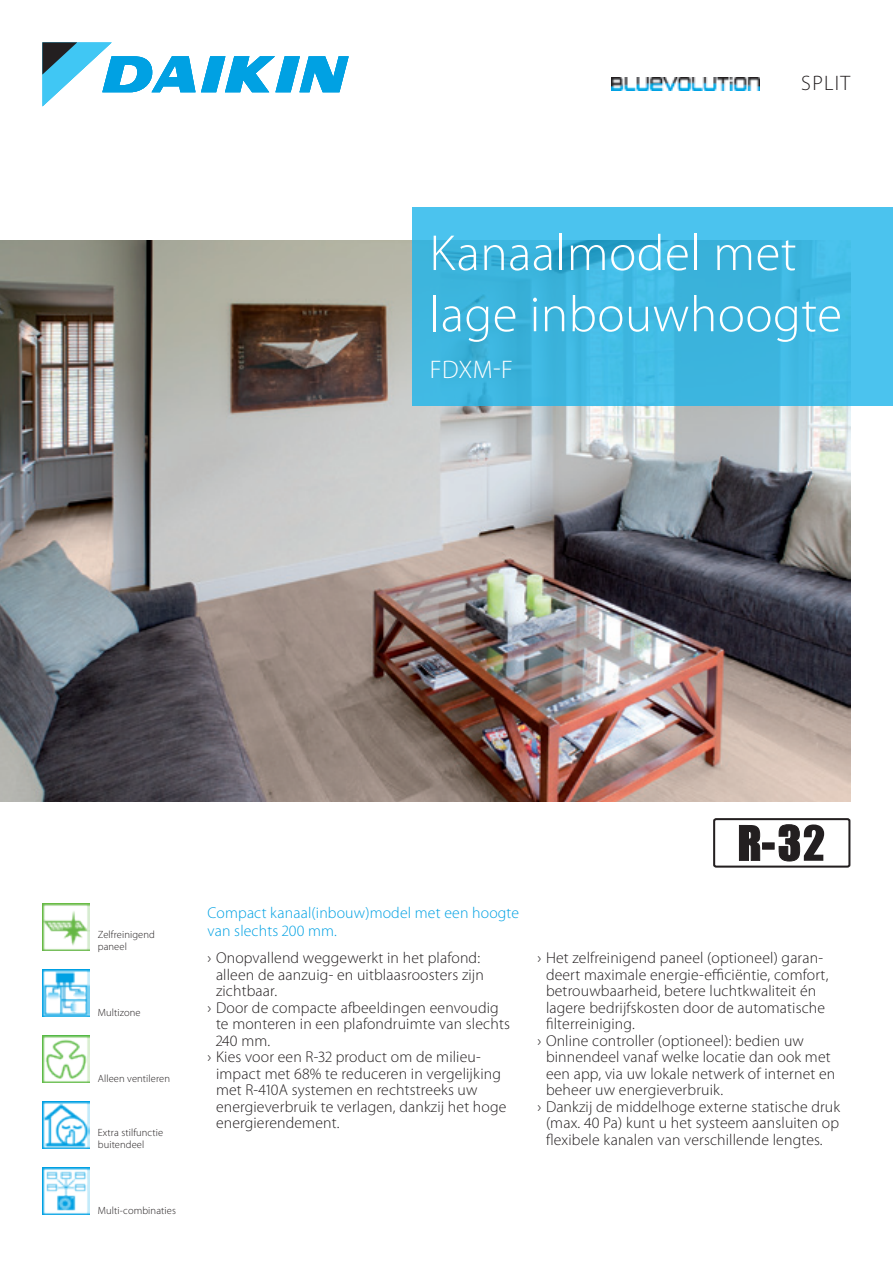
<style>
.page{position:relative;width:893px;height:1263px;background:#fff}
.page>*{position:absolute;margin:0;border:0;box-sizing:border-box;transform-origin:0 0}
.t1{font:300 51px/61.2px "Myriad Pro";letter-spacing:.01em;color:#fff}
.t2{font:300 25.5px "Myriad Pro";color:#fff}
.t3{font:300 21px "Myriad Pro";letter-spacing:.06em;color:#231f20}
.t4{font:300 15.75px "Myriad Pro";letter-spacing:.01em;color:#231f20}
.t5{font:300 15.75px/18px "Myriad Pro";letter-spacing:.01em;color:#00a1e3}
.t6{font:300 10.5px/12.6px "Myriad Pro";letter-spacing:.01em;color:#231f20}
</style>
<div class="page">
<svg style="left:43px;top:43px;width:306px;height:63px"></svg>
<img style="left:43px;top:1167px;width:46px;height:47px">
<img style="left:43px;top:1101px;width:46px;height:47px">
<img style="left:43px;top:1035px;width:46px;height:47px">
<img style="left:43px;top:969px;width:46px;height:47px">
<img style="left:43px;top:903px;width:46px;height:47px">
<img style="left:0;top:241px;width:850px;height:561px">
<div style="left:713px;top:818px;width:137px;height:50px;border:2px solid #231f20;border-radius:2px"></div>
<svg style="left:739px;top:825px;width:21px;height:36px"></svg>
<div style="left:762px;top:842px;width:12px;height:7px;background:#231f20;border:1px solid #231f20"></div>
<svg style="left:778px;top:824px;width:46px;height:38px"></svg>
<svg style="left:412px;top:208px;width:481px;height:198px;fill:#3fb8e1"></svg>
<img style="left:612px;top:77px;width:148px;height:13px">
<h3 class="t3" style="left:801px;top:71px;width:50px">SPLIT</h3>
<h1 class="t1" style="left:429px;top:223px;width:414px">Kanaalmodel met lage inbouwhoogte</h1>
<h2 class="t2" style="left:430px;top:355px;width:85px">FDXM-F</h2>
<p class="t6" style="left:98px;top:928px;width:59px">Zelfreinigend paneel</p>
<p class="t6" style="left:98px;top:1006px;width:44px">Multizone</p>
<p class="t6" style="left:98px;top:1072px;width:74px">Alleen ventileren</p>
<p class="t6" style="left:98px;top:1126px;width:67px">Extra stilfunctie buitendeel</p>
<p class="t6" style="left:98px;top:1204px;width:80px">Multi-combinaties</p>
<p class="t5" style="left:207px;top:904px;width:313px">Compact kanaal(inbouw)model met een hoogte van slechts 200 mm.</p>
<p class="t4" style="left:207px;top:949px;width:274px">› Onopvallend weggewerkt in het plafond:</p>
<p class="t4" style="left:216px;top:966px;width:269px">alleen de aanzuig- en uitblaasroosters zijn</p>
<p class="t4" style="left:216px;top:982px;width:63px">zichtbaar.</p>
<p class="t4" style="left:207px;top:999px;width:293px">› Door de compacte afbeeldingen eenvoudig</p>
<p class="t4" style="left:216px;top:1015px;width:295px">te monteren in een plafondruimte van slechts</p>
<p class="t4" style="left:216px;top:1032px;width:56px">240 mm.</p>
<p class="t4" style="left:207px;top:1048px;width:275px">› Kies voor een R-32 product om de milieu-</p>
<p class="t4" style="left:216px;top:1065px;width:286px">impact met 68% te reduceren in vergelijking</p>
<p class="t4" style="left:216px;top:1081px;width:263px">met R-410A systemen en rechtstreeks uw</p>
<p class="t4" style="left:216px;top:1098px;width:292px">energieverbruik te verlagen, dankzij het hoge</p>
<p class="t4" style="left:216px;top:1114px;width:125px">energierendement.</p>
<p class="t4" style="left:537px;top:949px;width:287px">› Het zelfreinigend paneel (optioneel) garan-</p>
<p class="t4" style="left:546px;top:966px;width:284px">deert maximale energie-efficiëntie, comfort,</p>
<p class="t4" style="left:546px;top:982px;width:272px">betrouwbaarheid, betere luchtkwaliteit én</p>
<p class="t4" style="left:546px;top:999px;width:281px">lagere bedrijfskosten door de automatische</p>
<p class="t4" style="left:546px;top:1015px;width:90px">filterreiniging.</p>
<p class="t4" style="left:537px;top:1032px;width:268px">› Online controller (optioneel): bedien uw</p>
<p class="t4" style="left:546px;top:1048px;width:286px">binnendeel vanaf welke locatie dan ook met</p>
<p class="t4" style="left:546px;top:1065px;width:291px">een app, via uw lokale netwerk of internet en</p>
<p class="t4" style="left:546px;top:1081px;width:179px">beheer uw energieverbruik.</p>
<p class="t4" style="left:537px;top:1098px;width:304px">› Dankzij de middelhoge externe statische druk</p>
<p class="t4" style="left:546px;top:1114px;width:295px">(max. 40 Pa) kunt u het systeem aansluiten op</p>
<p class="t4" style="left:546px;top:1131px;width:278px">flexibele kanalen van verschillende lengtes.</p>
</div>
